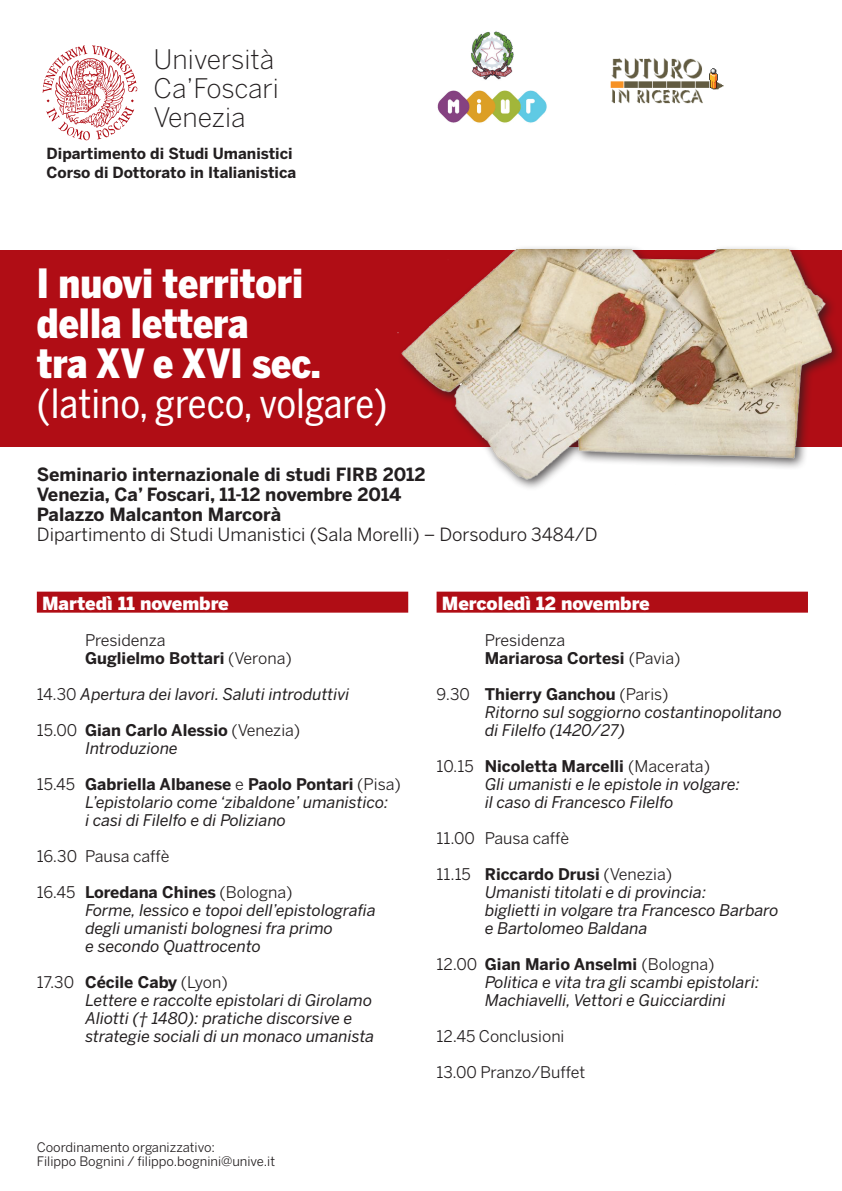
<style>
.page{position:relative;width:842px;height:1191px;background:#fff}
.page>*{position:absolute;margin:0;border:0;box-sizing:border-box;transform-origin:0 0}
.t1{font:900 40px/40px "Benton Sans Cond";color:#fff}
.t2{font:40px "Benton Sans Cond";color:#fff}
.t3{font:300 26.7px/29.4px "Benton Sans";color:#231f20}
.t4{font:700 18.1px/20px "Benton Sans";color:#231f20}
.t5{font:18.1px "Benton Sans";color:#231f20}
.t6{font:900 18px "Benton Sans";color:#fff}
.t7{font:italic 16px/18px "Benton Sans";color:#231f20}
.t8{font:16px/18px "Benton Sans";color:#231f20}
.t9{font:700 16px/18px "Benton Sans";color:#231f20}
.t10{font:700 15.2px/19.4px "Benton Sans";color:#231f20}
.t11{font:13px/14px "Benton Sans";color:#231f20}
.s1{font-weight:700}
.s2{font-style:normal}
.s3{font-weight:400}
.s4{font-weight:400;font-style:italic}
.s5{font-weight:700;font-style:normal}
</style>
<div class="page">
<div style="left:0;top:250px;width:842px;height:196px;background:#b00d15"></div>
<div style="left:37px;top:591px;width:371px;height:21px;background:#b00d15"></div>
<div style="left:437px;top:591px;width:371px;height:21px;background:#b00d15"></div>
<img style="left:42px;top:45px;width:96px;height:96px">
<img style="left:437px;top:31px;width:110px;height:92px">
<img style="left:610px;top:58px;width:114px;height:46px">
<div style="left:396px;top:244px;width:446px;height:248px;background:#231f20;opacity:.75"></div>
<img style="left:397px;top:250px;width:434px;height:234px">
<h2 class="t3" style="left:154px;top:44px;width:127px">Università<br>Ca’Foscari<br>Venezia</h2>
<p class="t10" style="left:47px;top:143px;width:251px">Dipartimento di Studi Umanistici<br>Corso di Dottorato in Italianistica</p>
<h1 class="t1" style="left:37px;top:263px;width:285px">I nuovi territori della lettera<br>tra XV e XVI sec.</h1>
<h1 class="t2" style="left:37px;top:380px;width:352px">(latino, greco, volgare)</h1>
<p class="t4" style="left:37px;top:464px;width:390px">Seminario internazionale di studi FIRB 2012<br>Venezia, Ca’ Foscari, 11-12 novembre 2014<br>Palazzo Malcanton Marcorà</p>
<p class="t5" style="left:37px;top:523px;width:562px">Dipartimento di Studi Umanistici (Sala Morelli) – Dorsoduro 3484/D</p>
<p class="t6" style="left:42px;top:592px;width:188px">Martedì 11 novembre</p>
<p class="t8" style="left:85px;top:631px;width:208px">Presidenza<br><span class="s1">Guglielmo Bottari</span> (Verona)</p>
<p class="t7" style="left:37px;top:685px;width:314px"><span class="s2">14.30</span> Apertura dei lavori. Saluti introduttivi</p>
<p class="t9" style="left:85px;top:721px;width:217px;text-indent:-48px"><span class="s3">15.00</span> Gian Carlo Alessio <span class="s3">(Venezia)<br></span><span class="s4">Introduzione</span></p>
<p class="t7" style="left:85px;top:775px;width:317px;text-indent:-48px"><span class="s2">15.45</span> <span class="s5">Gabriella Albanese</span> <span class="s2">e</span> <span class="s5">Paolo Pontari</span> <span class="s2">(Pisa)<br></span>L’epistolario come ‘zibaldone’ umanistico:<br>i casi di Filelfo e di Poliziano</p>
<p class="t8" style="left:37px;top:847px;width:134px">16.30 Pausa caffè</p>
<p class="t7" style="left:85px;top:883px;width:292px;text-indent:-48px"><span class="s2">16.45</span> <span class="s5">Loredana Chines</span> <span class="s2">(Bologna)<br></span>Forme, lessico e topoi dell’epistolografia degli umanisti bolognesi fra primo<br>e secondo Quattrocento</p>
<p class="t7" style="left:85px;top:973px;width:290px;text-indent:-48px"><span class="s2">17.30</span> <span class="s5">Cécile Caby</span> <span class="s2">(Lyon)<br></span>Lettere e raccolte epistolari di Girolamo Aliotti († 1480): pratiche discorsive e strategie sociali di un monaco umanista</p>
<p class="t11" style="left:37px;top:1139px;width:240px">Coordinamento organizzativo:<br>Filippo Bognini / filippo.bognini@unive.it</p>
<p class="t6" style="left:442px;top:592px;width:210px">Mercoledì 12 novembre</p>
<p class="t8" style="left:485px;top:631px;width:197px">Presidenza<br><span class="s1">Mariarosa Cortesi</span> (Pavia)</p>
<p class="t7" style="left:485px;top:685px;width:298px;text-indent:-48px"><span class="s2">9.30</span> <span class="s5">Thierry Ganchou</span> <span class="s2">(Paris)<br></span>Ritorno sul soggiorno costantinopolitano di Filelfo (1420/27)</p>
<p class="t7" style="left:485px;top:757px;width:256px;text-indent:-48px"><span class="s2">10.15</span> <span class="s5">Nicoletta Marcelli</span> <span class="s2">(Macerata)<br></span>Gli umanisti e le epistole in volgare: il caso di Francesco Filelfo</p>
<p class="t8" style="left:437px;top:829px;width:134px">11.00 Pausa caffè</p>
<p class="t7" style="left:485px;top:865px;width:295px;text-indent:-48px"><span class="s2">11.15</span> <span class="s5">Riccardo Drusi</span> <span class="s2">(Venezia)<br></span>Umanisti titolati e di provincia:<br>biglietti in volgare tra Francesco Barbaro e Bartolomeo Baldana</p>
<p class="t7" style="left:485px;top:955px;width:276px;text-indent:-48px"><span class="s2">12.00</span> <span class="s5">Gian Mario Anselmi</span> <span class="s2">(Bologna)<br></span>Politica e vita tra gli scambi epistolari:<br>Machiavelli, Vettori e Guicciardini</p>
<p class="t8" style="left:437px;top:1027px;width:129px">12.45 Conclusioni</p>
<p class="t8" style="left:437px;top:1063px;width:150px">13.00 Pranzo/Buffet</p>
</div>
